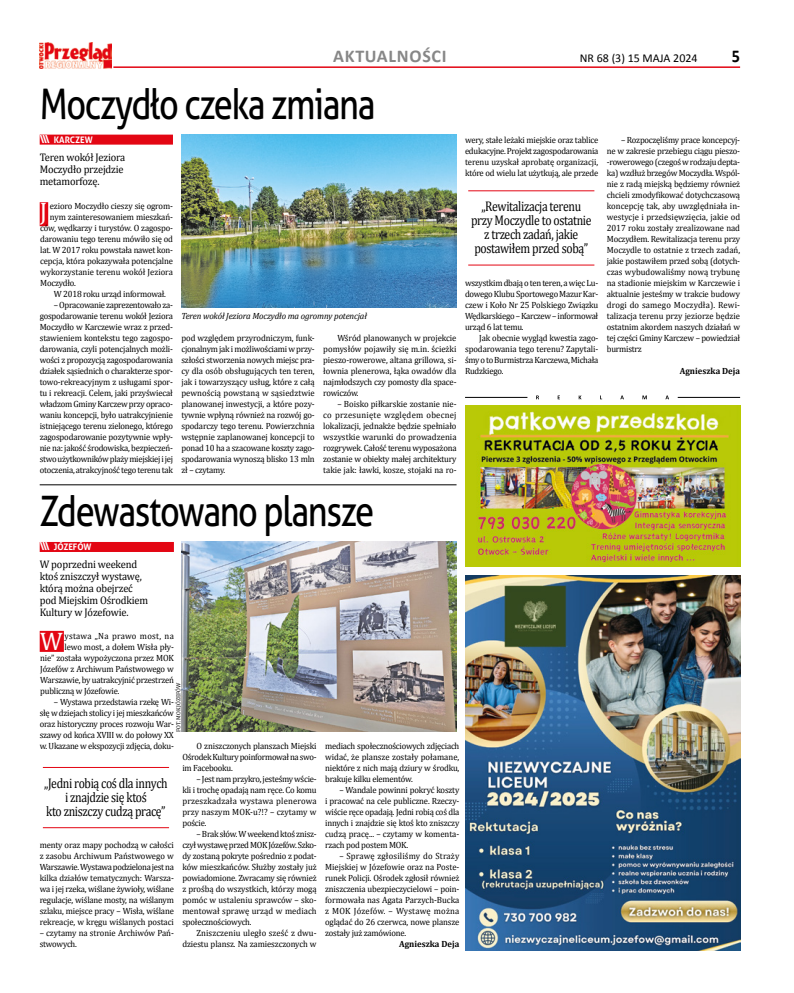
<style>
.page{position:relative;width:794px;height:993px;background:#fff}
.page>*{position:absolute;margin:0;border:0;box-sizing:border-box;transform-origin:0 0}
.t1{font:42px "Aller";letter-spacing:-.04em;color:#000;scale:.82 1}
.t2{font:25.5px "Cambria";color:#fff;scale:.96 1}
.t3{font:700 18px "Calibri";letter-spacing:.04em;color:#878787}
.t4{font:700 18px "Calibri";color:#000;scale:.9 1}
.t5{font:14px/14px "Cambria";letter-spacing:-.03em;color:#000;text-align:center;scale:.84 1}
.t6{font:12px "Calibri";color:#000}
.t7{font:11px/12px "Cambria";letter-spacing:-.015em;color:#000;scale:.95 1}
.t8{font:9px/11px "Cambria";letter-spacing:-.025em;color:#000;text-align:justify;scale:.96 1}
.t9{font:9px/11px "Cambria";letter-spacing:-.005em;color:#000;scale:.96 1}
.t10{font:italic 9px "Cambria";letter-spacing:-.015em;color:#000}
.t11{font:700 9px "Cambria";color:#000;scale:.96 1}
.t12{font:9px "Cambria";letter-spacing:.03em;color:#000;scale:.96 1}
.t13{font:700 9px "Aller";color:#fff;scale:.96 1}
.t14{font:6px "Cambria";color:#000;scale:.96 1}
.s1{font-size:11px}
</style>
<div class="page">
<svg style="left:39px;top:43px;width:73px;height:25px"></svg>
<img style="left:40px;top:43px;width:71px;height:25px">
<hr style="left:113px;top:66px;width:627px;height:2px;background:#e30613">
<img style="left:465px;top:575px;width:275px;height:374px">
<img style="left:465px;top:405px;width:275px;height:161px">
<div style="left:40px;top:541px;width:134px;height:10px;background:#e30613"></div>
<div style="left:40px;top:630px;width:24px;height:21px;background:#e30613"></div>
<img style="left:181px;top:541px;width:275px;height:190px">
<div style="left:40px;top:134px;width:133px;height:10px;background:#e30613"></div>
<div style="left:40px;top:202px;width:8px;height:24px;background:#e30613"></div>
<hr style="left:465px;top:397px;width:62px;height:1px;background:#000">
<hr style="left:677px;top:397px;width:63px;height:1px;background:#000">
<svg style="left:536px;top:395px;width:133px;height:4px"></svg>
<img style="left:181px;top:135px;width:275px;height:172px">
<hr style="left:468px;top:190px;width:126px;height:1px;background:#e30613">
<hr style="left:468px;top:264px;width:126px;height:1px;background:#e30613">
<hr style="left:43px;top:766px;width:126px;height:1px;background:#e30613">
<hr style="left:43px;top:826px;width:126px;height:1px;background:#e30613">
<hr style="left:40px;top:484px;width:416px;height:1px;background:#000">
<h3 class="t3" style="left:333px;top:45px;width:115px">AKTUALNOŚCI</h3>
<h3 class="t6" style="left:580px;top:51px;width:119px">NR 68 (3) 15 MAJA 2024</h3>
<h3 class="t4" style="left:731px;top:45px;width:11px">5</h3>
<h1 class="t1" style="left:40px;top:78px;width:411px">Moczydło czeka zmiana</h1>
<p class="t13" style="left:40px;top:134px;width:57px"><span class="s1">\\\</span> KARCZEW</p>
<p class="t7" style="left:40px;top:151px;width:92px">Teren wokół Jeziora<br>Moczydło przejdzie metamorfozę.</p>
<h2 class="t2" style="left:40px;top:196px;width:9px">J</h2>
<p class="t8" style="left:50px;top:200px;width:130px">ezioro Moczydło cieszy się ogrom-</p>
<p class="t8" style="left:50px;top:211px;width:130px">nym zainteresowaniem mieszkań-</p>
<p class="t8" style="left:40px;top:222px;width:140px">ców, wędkarzy i turystów. O zagospo-</p>
<p class="t8" style="left:40px;top:233px;width:140px">darowaniu tego terenu mówiło się od</p>
<p class="t8" style="left:40px;top:244px;width:140px">lat. W 2017 roku powstała nawet kon-</p>
<p class="t8" style="left:40px;top:255px;width:140px">cepcja, która pokazywała potencjalne</p>
<p class="t9" style="left:40px;top:266px;width:140px">wykorzystanie terenu wokół Jeziora</p>
<p class="t8" style="left:40px;top:277px;width:39px">Moczydło.</p>
<p class="t8" style="left:54px;top:288px;width:118px">W 2018 roku urząd informował.</p>
<p class="t8" style="left:40px;top:299px;width:140px;text-indent:14px">– Opracowanie zaprezentowało za&shy;gospodarowanie terenu wokół Jeziora Moczydło w Karczewie wraz z przed&shy;stawieniem kontekstu tego zagospo&shy;darowania, czyli potencjalnych możli&shy;wości z propozycją zagospodarowania działek sąsiednich o charakterze spor&shy;towo-rekreacyjnym z usługami spor&shy;tu i rekreacji. Celem, jaki przyświecał władzom Gminy Karczew przy opraco&shy;waniu koncepcji, było uatrakcyjnienie istniejącego terenu zielonego, którego zagospodarowanie pozytywnie wpły&shy;nie na: jakość środowiska, bezpieczeń&shy;stwo użytkowników plaży miejskiej ijej otoczenia, atrakcyjność tego terenu tak</p>
<p class="t10" style="left:181px;top:309px;width:187px">Teren wokół Jeziora Moczydło ma ogromny potencjał</p>
<p class="t8" style="left:181px;top:332px;width:140px">pod względem przyrodniczym, funk&shy;cjonalnym jak i możliwościami w przy&shy;szłości stworzenia nowych miejsc pra&shy;cy dla osób obsługujących ten teren, jak i towarzyszący usług, które z całą pewnością powstaną w sąsiedztwie planowanej inwestycji, a które pozy&shy;tywnie wpłyną również na rozwój go&shy;spodarczy tego terenu. Powierzchnia wstępnie zaplanowanej koncepcji to ponad 10 ha a szacowane koszty zago&shy;spodarowania wynoszą blisko 13 mln zł – czytamy.</p>
<p class="t8" style="left:323px;top:332px;width:140px;text-indent:14px">Wśród planowanych w projekcie pomysłów pojawiły się m.in. ścieżki pieszo-rowerowe, altana grillowa, si&shy;łownia plenerowa, łąka owadów dla najmłodszych czy pomosty dla space&shy;rowiczów.</p>
<p class="t8" style="left:323px;top:398px;width:140px;text-indent:14px">– Boisko piłkarskie zostanie nie&shy;co przesunięte względem obecnej lokalizacji, jednakże będzie spełniało wszystkie warunki do prowadzenia rozgrywek. Całość terenu wyposażona zostanie w obiekty małej architektury takie jak: ławki, kosze, stojaki na ro-</p>
<p class="t8" style="left:465px;top:134px;width:140px">wery, stałe leżaki miejskie oraz tablice edukacyjne. Projekt zagospodarowania terenu uzyskał aprobatę organizacji, które od wielu lat użytkują, ale przede</p>
<h3 class="t5" style="left:471px;top:199px;width:145px">„Rewitalizacja terenu przy Moczydle to ostatnie z trzech zadań, jakie postawiłem przed sobą”</h3>
<p class="t8" style="left:465px;top:277px;width:140px">wszystkim dbają oten teren, awięc Lu&shy;dowego Klubu Sportowego Mazur Kar&shy;czew i Koło Nr 25 Polskiego Związku Wędkarskiego – Karczew – informował urząd 6 lat temu.</p>
<p class="t8" style="left:465px;top:332px;width:140px;text-indent:14px">Jak obecnie wygląd kwestia zago&shy;spodarowania tego terenu? Zapytali&shy;śmy o to Burmistrza Karczewa, Michała Rudzkiego.</p>
<h1 class="t1" style="left:40px;top:485px;width:409px">Zdewastowano plansze</h1>
<p class="t13" style="left:40px;top:541px;width:55px"><span class="s1">\\\</span> JÓZEFÓW</p>
<p class="t7" style="left:40px;top:558px;width:116px">W poprzedni weekend ktoś zniszczył wystawę, którą można obejrzeć pod Miejskim Ośrodkiem<br>Kultury w Józefowie.</p>
<h2 class="t2" style="left:40px;top:625px;width:25px">W</h2>
<p class="t12" style="left:65px;top:630px;width:115px">ystawa „Na prawo most, na</p>
<p class="t8" style="left:65px;top:640px;width:115px">lewo most, a dołem Wisła pły-</p>
<p class="t8" style="left:40px;top:651px;width:141px">nie” została wypożyczona przez MOK</p>
<p class="t8" style="left:40px;top:662px;width:141px">Józefów z Archiwum Państwowego w</p>
<p class="t8" style="left:40px;top:673px;width:141px">Warszawie, by uatrakcyjnić przestrzeń</p>
<p class="t8" style="left:40px;top:684px;width:84px">publiczną w Józefowie.</p>
<p class="t8" style="left:40px;top:695px;width:141px;text-indent:14px">– Wystawa przedstawia rzekę Wi&shy;słę w dziejach stolicy i jej mieszkańców oraz historyczny proces rozwoju War&shy;szawy od końca XVIII w. do połowy XX w. Ukazane w ekspozycji zdjęcia, doku-</p>
<p class="t14" style="left:175px;top:731px;width:53px;rotate:-90deg">FOT. MOK JÓZEFÓW</p>
<p class="t8" style="left:325px;top:739px;width:141px">mediach społecznościowych zdjęciach widać, że plansze zostały połamane, niektóre z nich mają dziury w środku, brakuje kilku elementów.</p>
<p class="t8" style="left:325px;top:783px;width:141px;text-indent:14px">– Wandale powinni pokryć koszty i pracować na cele publiczne. Rzeczy&shy;wiście ręce opadają. Jedni robią coś dla innych i znajdzie się ktoś kto zniszczy cudzą pracę... – czytamy w komenta&shy;rzach pod postem MOK.</p>
<p class="t8" style="left:325px;top:849px;width:141px;text-indent:14px">– Sprawę zgłosiliśmy do Straży Miejskiej w Józefowie oraz na Poste&shy;runek Policji. Ośrodek zgłosił również zniszczenia ubezpieczycielowi – poin&shy;formowała nas Agata Parzych-Bucka z MOK Józefów. – Wystawę można oglądać do 26 czerwca, nowe plansze zostały już zamówione.</p>
<p class="t11" style="left:399px;top:937px;width:64px">Agnieszka Deja</p>
<p class="t8" style="left:182px;top:739px;width:141px;text-indent:14px">O zniszczonych planszach Miejski Ośrodek Kultury poinformował na swo&shy;im Facebooku.</p>
<p class="t8" style="left:182px;top:772px;width:141px;text-indent:14px">– Jest nam przykro, jesteśmy wście&shy;kli i trochę opadają nam ręce. Co komu przeszkadzała wystawa plenerowa przy naszym MOK-u?!? – czytamy w poście.</p>
<p class="t8" style="left:182px;top:827px;width:141px;text-indent:14px">– Brak słów. W weekend ktoś znisz&shy;czył wystawę przed MOK Józefów. Szko&shy;dy zostaną pokryte pośrednio z podat&shy;ków mieszkańców. Służby zostały już powiadomione. Zwracamy się również z prośbą do wszystkich, którzy mogą pomóc w ustaleniu sprawców – sko&shy;mentował sprawę urząd w mediach społecznościowych.</p>
<p class="t8" style="left:182px;top:926px;width:141px;text-align:right">Zniszczeniu uległo sześć z dwu&shy;dziestu plansz. Na zamieszczonych w</p>
<h3 class="t5" style="left:44px;top:775px;width:149px">„Jedni robią coś dla innych i znajdzie się ktoś<br>kto zniszczy cudzą pracę”</h3>
<p class="t8" style="left:40px;top:838px;width:141px">menty oraz mapy pochodzą w całości z zasobu Archiwum Państwowego w Warszawie. Wystawa podzielona jest na kilka działów tematycznych: Warsza&shy;wa i jej rzeka, wiślane żywioły, wiślane regulacje, wiślane mosty, na wiślanym szlaku, miejsce pracy – Wisła, wiślane rekreacje, w kręgu wiślanych postaci</p>
<p class="t9" style="left:40px;top:926px;width:141px">– czytamy na stronie Archiwów Pań&shy;stwowych.</p>
<p class="t8" style="left:607px;top:134px;width:140px;text-indent:14px">– Rozpoczęliśmy prace koncepcyj&shy;ne w zakresie przebiegu ciągu pieszo--rowerowego (czegoś w rodzaju depta&shy;ka) wzdłuż brzegów Moczydła. Wspól&shy;nie z radą miejską będziemy również chcieli zmodyfikować dotychczasową koncepcję tak, aby uwzględniała in&shy;westycje i przedsięwzięcia, jakie od 2017 roku zostały zrealizowane nad Moczydłem. Rewitalizacja terenu przy Moczydle to ostatnie z trzech zadań, jakie postawiłem przed sobą (dotych&shy;czas wybudowaliśmy nową trybunę na stadionie miejskim w Karczewie i aktualnie jesteśmy w trakcie budowy drogi do samego Moczydła). Rewi&shy;talizacja terenu przy jeziorze będzie ostatnim akordem naszych działań w tej części Gminy Karczew – powiedział burmistrz</p>
<p class="t11" style="left:680px;top:365px;width:64px">Agnieszka Deja</p>
</div>
